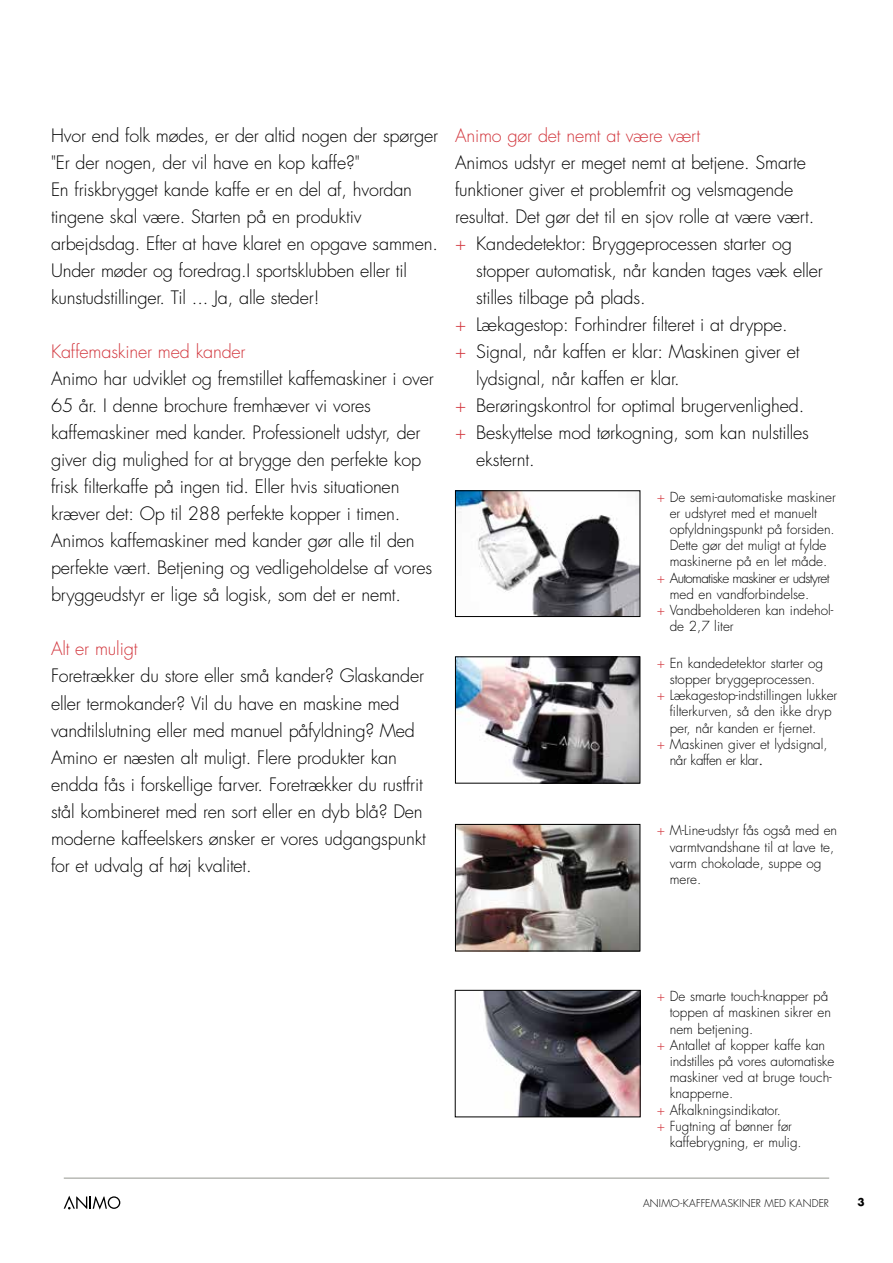
<style>
.page{position:relative;width:893px;height:1263px;background:#fff}
.page>*{position:absolute;margin:0;border:0;box-sizing:border-box;transform-origin:0 0}
.t1{font:300 18px/27px "Futura Std";letter-spacing:-.01em;color:#000}
.t2{font:300 18px "Futura Std";letter-spacing:-.01em;color:#d2373e}
.t3{font:300 13.5px/16.2px "Futura Std";color:#000}
.t4{font:300 13.5px "Futura Std";letter-spacing:-.05em;color:#000}
.t5{font:300 13.5px "Futura Std";letter-spacing:-.03em;color:#000}
.t6{font:300 10.5px "Futura Std";letter-spacing:.015em;color:#000}
.t7{font:700 10.5px "Futura Std";color:#000}
.s1{color:#d2373e}
.s2{font-size:18px}
</style>
<div class="page">
<svg style="left:64px;top:1195px;width:56px;height:14px"></svg>
<hr style="left:64px;top:1178px;width:765px;height:1px;background:#94968f">
<img style="left:457px;top:659px;width:181px;height:122px">
<div style="left:455px;top:657px;width:185px;height:126px;border:1px solid #000"></div>
<img style="left:457px;top:492px;width:181px;height:123px">
<div style="left:455px;top:490px;width:185px;height:127px;border:1px solid #000"></div>
<img style="left:483px;top:992px;width:155px;height:123px">
<div style="left:455px;top:990px;width:185px;height:127px;border:1px solid #000"></div>
<img style="left:457px;top:826px;width:181px;height:123px">
<div style="left:455px;top:824px;width:185px;height:127px;border:1px solid #000"></div>
<p class="t1" style="left:51px;top:123px;width:388px">Hvor end folk mødes, er der altid nogen der spørger "Er der nogen, der vil have en kop kaffe?"<br>En friskbrygget kande kaffe er en del af, hvordan tingene skal være. Starten på en produktiv arbejdsdag. Efter at have klaret en opgave sammen.<br>Under møder og foredrag.I sportsklubben eller til kunstudstillinger. Til ... Ja, alle steder!</p>
<p class="t2" style="left:51px;top:341px;width:196px">Kaffemaskiner med kander</p>
<p class="t1" style="left:51px;top:366px;width:384px">Animo har udviklet og fremstillet kaffemaskiner i over 65 år. I denne brochure fremhæver vi vores kaffemaskiner med kander. Professionelt udstyr, der giver dig mulighed for at brygge den perfekte kop frisk filterkaffe på ingen tid. Eller hvis situationen kræver det: Op til 288 perfekte kopper i timen.<br>Animos kaffemaskiner med kander gør alle til den perfekte vært. Betjening og vedligeholdelse af vores bryggeudstyr er lige så logisk, som det er nemt.</p>
<p class="t2" style="left:51px;top:638px;width:88px">Alt er muligt</p>
<p class="t1" style="left:51px;top:663px;width:376px">Foretrækker du store eller små kander? Glaskander eller termokander? Vil du have en maskine med vandtilslutning eller med manuel påfyldning? Med Amino er næsten alt muligt. Flere produkter kan endda fås i forskellige farver. Foretrækker du rustfrit stål kombineret med ren sort eller en dyb blå? Den moderne kaffeelskers ønsker er vores udgangspunkt for et udvalg af høj kvalitet.</p>
<p class="t2" style="left:455px;top:125px;width:247px">Animo gør det nemt at være vært</p>
<p class="t1" style="left:455px;top:150px;width:361px">Animos udstyr er meget nemt at betjene. Smarte funktioner giver et problemfrit og velsmagende resultat. Det gør det til en sjov rolle at være vært. <span class="s1">+</span> Kandedetektor: Bryggeprocessen starter og</p>
<p class="t1" style="left:476px;top:258px;width:348px">stopper automatisk, når kanden tages væk eller</p>
<p class="t1" style="left:476px;top:285px;width:171px">stilles tilbage på plads.</p>
<p class="t1" style="left:455px;top:312px;width:334px"><span class="s1">+</span> Lækagestop: Forhindrer filteret i at dryppe.</p>
<p class="t1" style="left:455px;top:339px;width:346px"><span class="s1">+</span> Signal, når kaffen er klar: Maskinen giver et</p>
<p class="t1" style="left:476px;top:366px;width:205px">lydsignal, når kaffen er klar.</p>
<p class="t1" style="left:455px;top:393px;width:351px"><span class="s1">+</span> Berøringskontrol for optimal brugervenlighed.</p>
<p class="t1" style="left:455px;top:420px;width:356px"><span class="s1">+</span> Beskyttelse mod tørkogning, som kan nulstilles</p>
<p class="t1" style="left:476px;top:447px;width:60px">eksternt.</p>
<p class="t3" style="left:657px;top:489px;width:180px"><span class="s1">+</span> De semi-automatiske maskiner</p>
<p class="t3" style="left:670px;top:505px;width:149px">er udstyret med et manuelt</p>
<p class="t3" style="left:670px;top:521px;width:167px">opfyldningspunkt på forsiden.</p>
<p class="t3" style="left:670px;top:538px;width:158px">Dette gør det muligt at fylde</p>
<p class="t3" style="left:670px;top:554px;width:159px">maskinerne på en let måde.</p>
<p class="t4" style="left:657px;top:569px;width:174px"><span class="s1">+</span> Automatiske maskiner er udstyret</p>
<p class="t3" style="left:670px;top:586px;width:141px">med en vandforbindelse.</p>
<p class="t3" style="left:657px;top:602px;width:178px"><span class="s1">+</span> Vandbeholderen kan indehol-</p>
<p class="t3" style="left:670px;top:619px;width:65px">de 2,7 liter</p>
<p class="t3" style="left:657px;top:655px;width:168px"><span class="s1">+</span> En kandedetektor starter og</p>
<p class="t3" style="left:670px;top:671px;width:147px">stopper bryggeprocessen.</p>
<p class="t3" style="left:657px;top:687px;width:182px"><span class="s1">+</span> Lækagestop-indstillingen lukker</p>
<p class="t3" style="left:670px;top:704px;width:163px">filterkurven, så den ikke dryp</p>
<p class="t3" style="left:670px;top:720px;width:148px">per, når kanden er fjernet.</p>
<p class="t3" style="left:657px;top:736px;width:172px"><span class="s1">+</span> Maskinen giver et lydsignal,</p>
<p class="t5" style="left:670px;top:752px;width:96px">når kaffen er klar<span class="s2">.</span></p>
<p class="t3" style="left:670px;top:823px;width:169px;text-indent:-13px"><span class="s1">+</span> M-Line-udstyr fås også med en varmtvandshane til at lave te, varm chokolade, suppe og mere.</p>
<p class="t3" style="left:657px;top:988px;width:173px"><span class="s1">+</span> De smarte touch-knapper på</p>
<p class="t3" style="left:670px;top:1005px;width:163px">toppen af maskinen sikrer en</p>
<p class="t3" style="left:670px;top:1021px;width:85px">nem betjening.</p>
<p class="t3" style="left:657px;top:1037px;width:170px"><span class="s1">+</span> Antallet af kopper kaffe kan</p>
<p class="t3" style="left:670px;top:1053px;width:166px">indstilles på vores automatiske</p>
<p class="t3" style="left:670px;top:1069px;width:164px">maskiner ved at bruge touch-</p>
<p class="t3" style="left:670px;top:1086px;width:65px">knapperne.</p>
<p class="t3" style="left:657px;top:1102px;width:125px"><span class="s1">+</span> Afkalkningsindikator.</p>
<p class="t3" style="left:657px;top:1118px;width:136px"><span class="s1">+</span> Fugtning af bønner før</p>
<p class="t3" style="left:670px;top:1134px;width:133px">kaffebrygning, er mulig.</p>
<p class="t6" style="left:643px;top:1197px;width:188px">ANIMO-KAFFEMASKINER MED KANDER</p>
<p class="t7" style="left:857px;top:1195px;width:9px">3</p>
</div>
